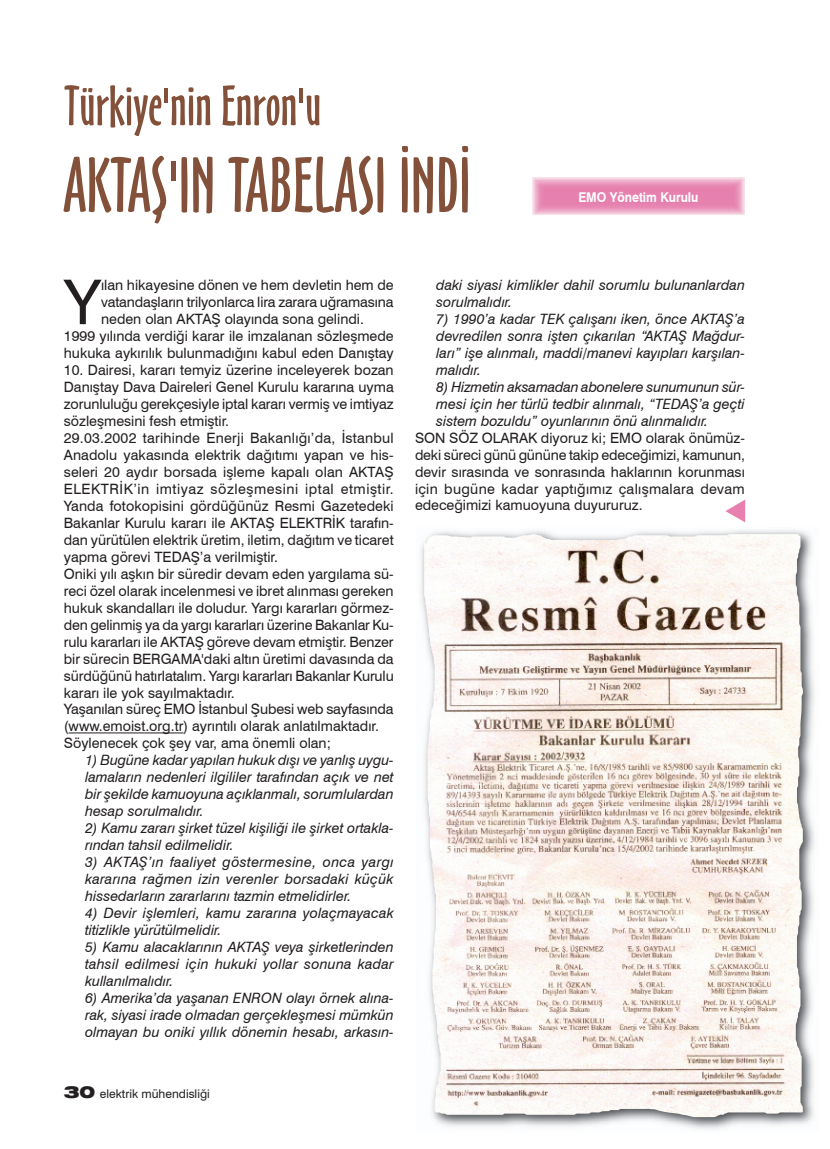
<style>
.page{position:relative;width:830px;height:1149px;background:#fff}
.page>*{position:absolute;margin:0;border:0;box-sizing:border-box;transform-origin:0 0}
.t1{font:72px "Oz Handicraft BT";color:#83513a}
.t2{font:61.8px "Swiss 721 BT";color:#231f20}
.t3{font:52.5px "Oz Handicraft BT";color:#83513a}
.t4{font:14.25px/17px "Swiss 721 BT";color:#231f20}
.t5{font:italic 14.25px/17px "Swiss 721 BT";color:#231f20;text-align:justify}
.t6{font:700 13.5px "Swiss 721 BT";color:#fff;scale:.9 1}
.t7{font:12px "Swiss 721 BT";color:#231f20}
.s1{font-weight:900;font-stretch:expanded;font-size:16.5px}
</style>
<div class="page">
<hr style="left:69px;top:732px;width:114px;height:1px;background:#231f20">
<img style="left:532px;top:177px;width:212px;height:38px">
<img style="left:420px;top:530px;width:395px;height:600px">
<img style="left:424px;top:533px;width:376px;height:52px">
<svg style="left:725px;top:499px;width:21px;height:23px"></svg>
<h3 class="t3" style="left:64px;top:75px;width:259px">Türkiye'nin Enron'u</h3>
<h1 class="t1" style="left:64px;top:143px;width:408px">AKTAŞ'IN TABELASI İNDİ</h1>
<p class="t6" style="left:578px;top:189px;width:135px">EMO Yönetim Kurulu</p>
<h2 class="t2" style="left:64px;top:264px;width:39px">Y</h2>
<p class="t4" style="left:101px;top:276px;width:294px">ılan hikayesine dönen ve hem devletin hem de</p>
<p class="t4" style="left:101px;top:293px;width:294px">vatandaşların trilyonlarca lira zarara uğramasına</p>
<p class="t4" style="left:101px;top:310px;width:264px">neden olan AKTAŞ olayında sona gelindi.</p>
<p class="t4" style="left:64px;top:327px;width:331px">1999 yılında verdiği karar ile imzalanan sözleşmede</p>
<p class="t4" style="left:64px;top:344px;width:331px">hukuka aykırılık bulunmadığını kabul eden Danıştay</p>
<p class="t4" style="left:64px;top:361px;width:331px">10. Dairesi, kararı temyiz üzerine inceleyerek bozan Danıştay Dava Daireleri Genel Kurulu kararına uyma zorunluluğu gerekçesiyle iptal kararı vermiş ve imtiyaz sözleşmesini fesh etmiştir.<br>29.03.2002 tarihinde Enerji Bakanlığı’da, İstanbul Anadolu yakasında elektrik dağıtımı yapan ve his&shy;seleri 20 aydır borsada işleme kapalı olan AKTAŞ ELEKTRİK’in imtiyaz sözleşmesini iptal etmiştir.<br>Yanda fotokopisini gördüğünüz Resmi Gazetedeki Bakanlar Kurulu kararı ile AKTAŞ ELEKTRİK tarafın&shy;dan yürütülen elektrik üretim, iletim, dağıtım ve ticaret yapma görevi TEDAŞ’a verilmiştir.<br>Oniki yılı aşkın bir süredir devam eden yargılama sü&shy;reci özel olarak incelenmesi ve ibret alınması gereken hukuk skandalları ile doludur. Yargı kararları görmez&shy;den gelinmiş ya da yargı kararları üzerine Bakanlar Ku&shy;rulu kararları ile AKTAŞ göreve devam etmiştir. Benzer bir sürecin BERGAMA'daki altın üretimi davasında da sürdüğünü hatırlatalım. Yargı kararları Bakanlar Kurulu kararı ile yok sayılmaktadır.<br>Yaşanılan süreç EMO İstanbul Şubesi web sayfasında (www.emoist.org.tr) ayrıntılı olarak anlatılmaktadır.<br>Söylenecek çok şey var, ama önemli olan;</p>
<p class="t5" style="left:85px;top:751px;width:310px">1) Bugüne kadar yapılan hukuk dışı ve yanlış uygu&shy;lamaların nedenleri ilgililer tarafından açık ve net bir şekilde kamuoyuna açıklanmalı, sorumlulardan hesap sorulmalıdır.</p>
<p class="t5" style="left:85px;top:819px;width:310px">2) Kamu zararı şirket tüzel kişiliği ile şirket ortakla&shy;rından tahsil edilmelidir.</p>
<p class="t5" style="left:85px;top:853px;width:310px">3) AKTAŞ’ın faaliyet göstermesine, onca yargı kararına rağmen izin verenler borsadaki küçük hissedarların zararlarını tazmin etmelidirler.</p>
<p class="t5" style="left:85px;top:904px;width:310px">4) Devir işlemleri, kamu zararına yolaçmayacak titizlikle yürütülmelidir.</p>
<p class="t5" style="left:85px;top:938px;width:310px">5) Kamu alacaklarının AKTAŞ veya şirketlerinden tahsil edilmesi için hukuki yollar sonuna kadar kullanılmalıdır.</p>
<p class="t5" style="left:85px;top:988px;width:310px">6) Amerika’da yaşanan ENRON olayı örnek alına&shy;rak, siyasi irade olmadan gerçekleşmesi mümkün olmayan bu oniki yıllık dönemin hesabı, arkasın-</p>
<p class="t7" style="left:64px;top:1085px;width:147px"><span class="s1">30</span> elektrik mühendisliği</p>
<p class="t5" style="left:436px;top:276px;width:310px">daki siyasi kimlikler dahil sorumlu bulunanlardan sorulmalıdır.</p>
<p class="t5" style="left:436px;top:310px;width:310px">7) 1990’a kadar TEK çalışanı iken, önce AKTAŞ’a devredilen sonra işten çıkarılan “AKTAŞ Mağdur&shy;ları” işe alınmalı, maddi/manevi kayıpları karşılan&shy;malıdır.</p>
<p class="t5" style="left:436px;top:378px;width:310px">8) Hizmetin aksamadan abonelere sunumunun sür&shy;mesi için her türlü tedbir alınmalı, “TEDAŞ’a geçti sistem bozuldu” oyunlarının önü alınmalıdır.</p>
<p class="t4" style="left:415px;top:429px;width:331px;text-align:justify">SON SÖZ OLARAK diyoruz ki; EMO olarak önümüz&shy;deki süreci günü gününe takip edeceğimizi, kamunun, devir sırasında ve sonrasında haklarının korunması için bugüne kadar yaptığımız çalışmalara devam edeceğimizi kamuoyuna duyururuz.</p>
</div>
